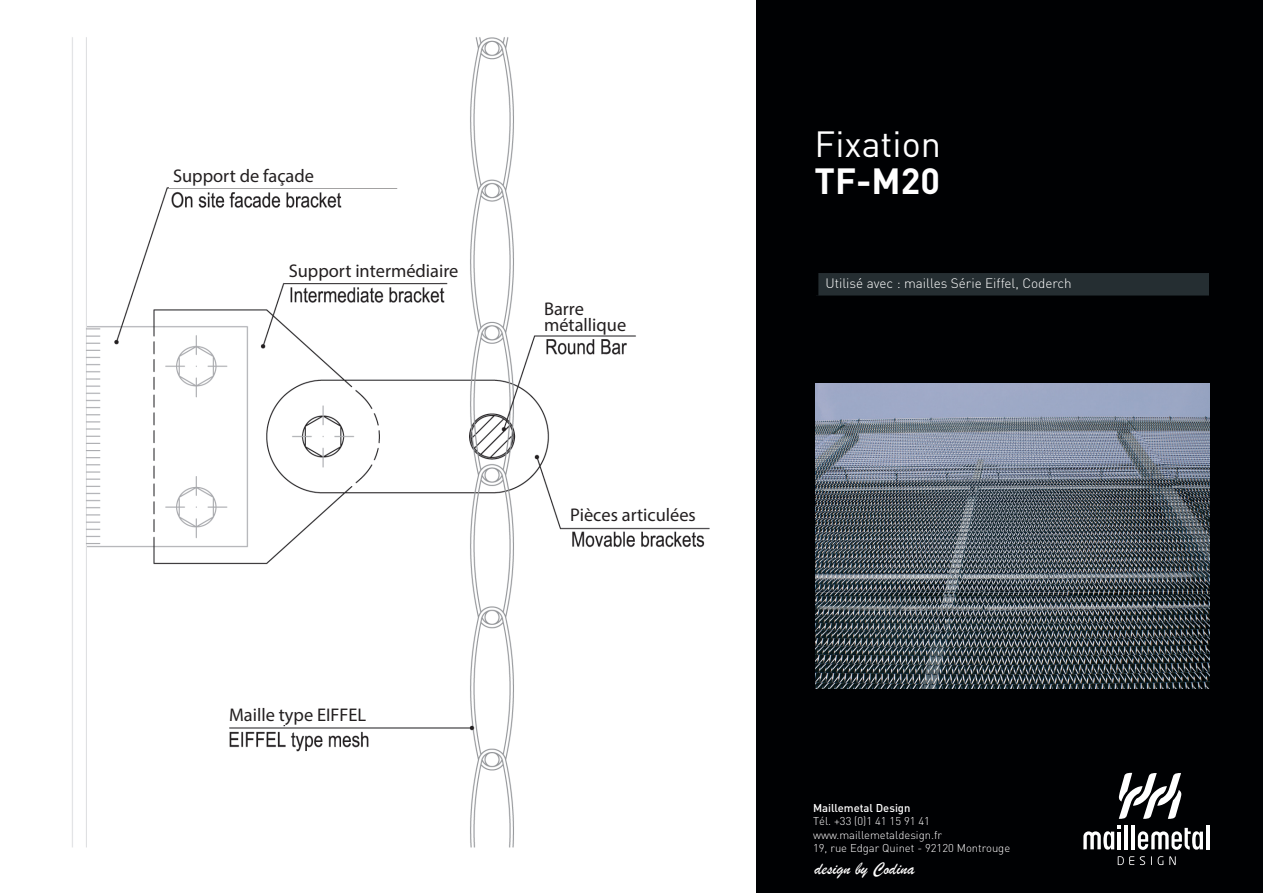
<style>
.page{position:relative;width:1263px;height:893px;background:#fff}
.page>*{position:absolute;margin:0;border:0;box-sizing:border-box;transform-origin:0 0}
.t1{font:36px "DIN";color:#fff}
.t2{font:700 36px "DIN";color:#fff}
.t3{font:18.45px/15.8px "Myriad Pro";color:#231f20}
.t4{font:18px "Brush Script";color:#fff}
.t5{font:300 13.5px "DIN";color:#fff}
.t6{font:300 11.25px/13.5px "DIN";color:#fff}
.t7{font:500 11.25px "DIN";color:#fff}
</style>
<div class="page">
<div style="left:757px;top:0;width:506px;height:893px;background:#000103"></div>
<svg style="left:1119px;top:773px;width:62px;height:46px"></svg>
<hr style="left:1125px;top:825px;width:3px;height:24px;background:#fff">
<hr style="left:1132px;top:825px;width:3px;height:24px;background:#fff">
<hr style="left:1206px;top:825px;width:3px;height:24px;background:#fff">
<svg style="left:1138px;top:828px;width:65px;height:22px"></svg>
<svg style="left:1083px;top:825px;width:38px;height:25px"></svg>
<svg style="left:1158px;top:856px;width:5px;height:9px"></svg>
<svg style="left:1169px;top:856px;width:7px;height:9px"></svg>
<svg style="left:1118px;top:856px;width:16px;height:9px"></svg>
<svg style="left:1140px;top:856px;width:5px;height:9px"></svg>
<div style="left:817px;top:272px;width:392px;height:25px;background:#252e32"></div>
<hr style="left:815px;top:270px;width:394px;height:3px;background:#000103">
<hr style="left:815px;top:273px;width:3px;height:23px;background:#000103">
<hr style="left:815px;top:296px;width:394px;height:3px;background:#000103">
<img style="left:815px;top:383px;width:395px;height:305px">
<img style="left:72px;top:37px;width:638px;height:811px">
<div style="left:169px;top:165px;width:231px;height:22px;background:#fff"></div>
<div style="left:285px;top:260px;width:155px;height:23px;background:#fff"></div>
<div style="left:534px;top:311px;width:104px;height:23px;background:#fff"></div>
<div style="left:566px;top:504px;width:155px;height:23px;background:#fff"></div>
<div style="left:225px;top:706px;width:231px;height:19px;background:#fff"></div>
<p class="t3" style="left:173px;top:167px;width:143px">Support de façade</p>
<p class="t3" style="left:289px;top:263px;width:171px">Support intermédiaire</p>
<p class="t3" style="left:229px;top:706px;width:139px">Maille type EIFFEL</p>
<p class="t3" style="left:544px;top:301px;width:84px">Barre métallique</p>
<p class="t3" style="left:570px;top:507px;width:127px">Pièces articulées</p>
<p class="t1" style="left:814px;top:121px;width:128px">Fixation</p>
<p class="t2" style="left:814px;top:158px;width:127px">TF-M20</p>
<p class="t5" style="left:825px;top:275px;width:248px">Utilisé avec : mailles Série Eiffel, Coderch</p>
<p class="t7" style="left:813px;top:800px;width:99px">Maillemetal Design</p>
<p class="t6" style="left:813px;top:814px;width:130px">Tél. +33 (0)1 41 15 91 41 www.maillemetaldesign.fr</p>
<p class="t6" style="left:813px;top:841px;width:199px">19, rue Edgar Quinet - 92120 Montrouge</p>
<p class="t4" style="left:814px;top:857px;width:102px">design by Codina</p>
</div>
